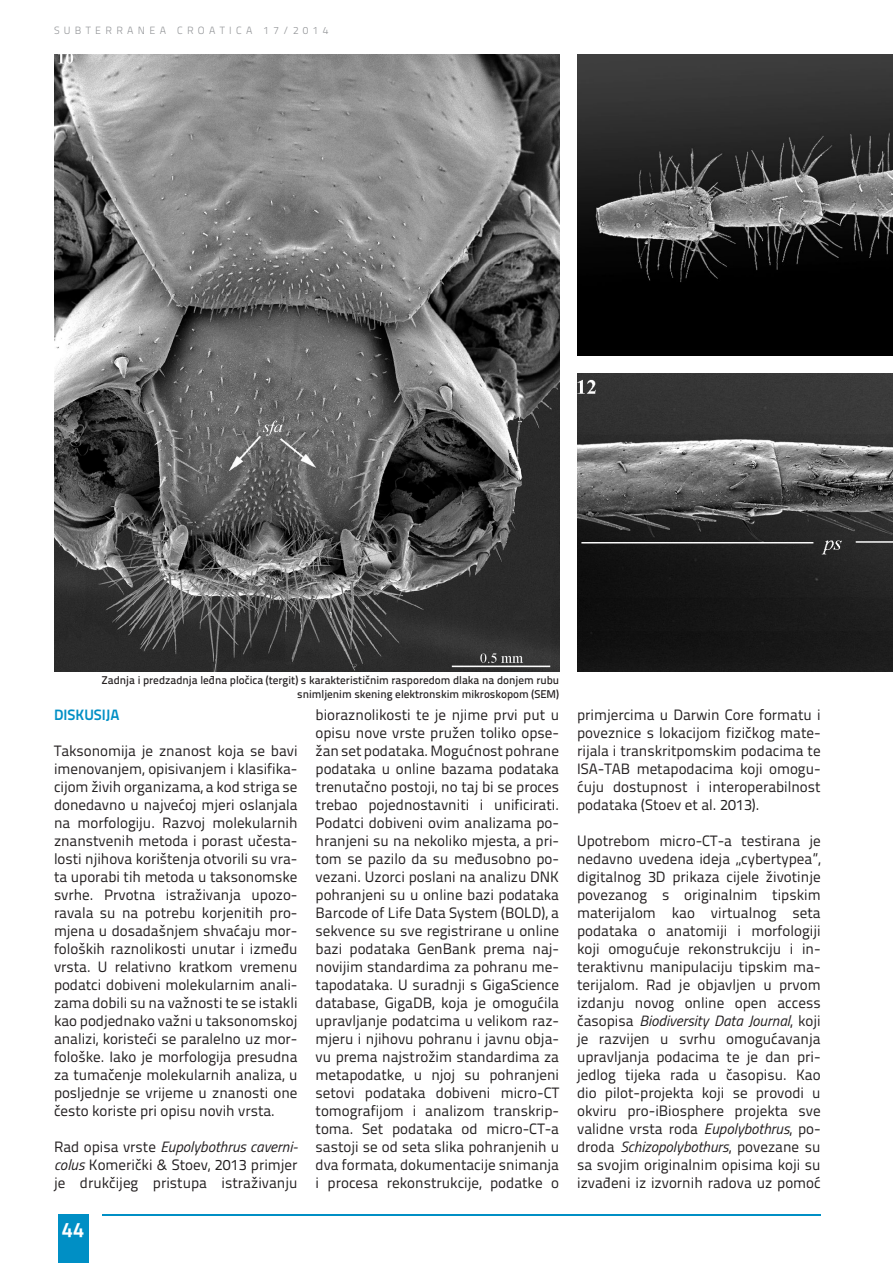
<style>
.page{position:relative;width:893px;height:1263px;background:#fff}
.page>*{position:absolute;margin:0;border:0;box-sizing:border-box;transform-origin:0 0}
.t1{font:21px "Titillium Maps 29 L 800 wt";color:#fff}
.t2{font:15px/18px "Titillium Text 22 L 400 wt";color:#231f20;text-align:justify}
.t3{font:italic 15px "Titillium";color:#231f20}
.t4{font:15px "Titillium Text 22 L 800 wt";color:#008fc5}
.t5{font:11.25px/13.5px "Titillium Text 22 L 600 wt";color:#231f20;text-align:right}
.t6{font:10.5px "Titillium Text 22 L 250 wt";letter-spacing:.41em;color:#939598}
.s1{font-family:"Titillium Text 22 L 400 wt";font-style:normal}
.s2{font-family:"Titillium";font-style:italic}
</style>
<div class="page">
<div style="left:58px;top:1214px;width:30px;height:49px;background:#008fc5"></div>
<hr style="left:102px;top:1214px;width:719px;height:1px;background:#008fc5">
<img style="left:577px;top:373px;width:316px;height:298px">
<img style="left:577px;top:54px;width:316px;height:301px">
<img style="left:54px;top:54px;width:505px;height:617px">
<p class="t6" style="left:54px;top:23px;width:276px">SUBTERRANEA CROATICA 17/2014</p>
<p class="t5" style="left:102px;top:673px;width:459px">Zadnja i predzadnja leđna pločica (tergit) s karakterističnim rasporedom dlaka na donjem rubu snimljenim skening elektronskim mikroskopom (SEM)</p>
<p class="t4" style="left:54px;top:703px;width:67px">DISKUSIJA</p>
<p class="t2" style="left:54px;top:741px;width:245px">Taksonomija je znanost koja se bavi imenovanjem, opisivanjem i klasifika&shy;cijom živih organizama, a kod striga se donedavno u najvećoj mjeri oslanjala na morfologiju. Razvoj molekularnih znanstvenih metoda i porast učesta&shy;losti njihova korištenja otvorili su vra&shy;ta uporabi tih metoda u taksonomske svrhe. Prvotna istraživanja upozo&shy;ravala su na potrebu korjenitih pro&shy;mjena u dosadašnjem shvaćaju mor&shy;foloških raznolikosti unutar i između vrsta. U relativno kratkom vremenu podatci dobiveni molekularnim anali&shy;zama dobili su na važnosti te se istakli kao podjednako važni u taksonomskoj analizi, koristeći se paralelno uz mor&shy;fološke. Iako je morfologija presudna za tumačenje molekularnih analiza, u posljednje se vrijeme u znanosti one često koriste pri opisu novih vrsta.</p>
<p class="t3" style="left:54px;top:1136px;width:245px"><span class="s1">Rad opisa vrste</span> Eupolybothrus caverni-</p>
<p class="t2" style="left:54px;top:1155px;width:245px"><span class="s2">colus</span> Komerički &amp; Stoev, 2013 primjer je drukčijeg pristupa istraživanju</p>
<h1 class="t1" style="left:62px;top:1213px;width:24px">44</h1>
<p class="t2" style="left:316px;top:705px;width:245px">bioraznolikosti te je njime prvi put u opisu nove vrste pružen toliko opse&shy;žan set podataka. Mogućnost pohrane podataka u online bazama podataka trenutačno postoji, no taj bi se proces trebao pojednostavniti i unificirati.<br>Podatci dobiveni ovim analizama po&shy;hranjeni su na nekoliko mjesta, a pri&shy;tom se pazilo da su međusobno po&shy;vezani. Uzorci poslani na analizu DNK pohranjeni su u online bazi podataka Barcode of Life Data System (BOLD), a sekvence su sve registrirane u online bazi podataka GenBank prema naj&shy;novijim standardima za pohranu me&shy;tapodataka. U suradnji s GigaScience database, GigaDB, koja je omogućila upravljanje podatcima u velikom raz&shy;mjeru i njihovu pohranu i javnu obja&shy;vu prema najstrožim standardima za metapodatke, u njoj su pohranjeni setovi podataka dobiveni micro-CT tomografijom i analizom transkrip&shy;toma. Set podataka od micro-CT-a sastoji se od seta slika pohranjenih u dva formata, dokumentacije snimanja i procesa rekonstrukcije, podatke o</p>
<p class="t2" style="left:577px;top:705px;width:245px">primjercima u Darwin Core formatu i poveznice s lokacijom fizičkog mate&shy;rijala i transkritpomskim podacima te ISA-TAB metapodacima koji omogu&shy;ćuju dostupnost i interoperabilnost podataka (Stoev et al. 2013).</p>
<p class="t2" style="left:577px;top:831px;width:245px">Upotrebom micro-CT-a testirana je nedavno uvedena ideja „cybertypea”, digitalnog 3D prikaza cijele životinje povezanog s originalnim tipskim materijalom kao virtualnog seta podataka o anatomiji i morfologiji koji omogućuje rekonstrukciju i in&shy;teraktivnu manipulaciju tipskim ma&shy;terijalom. Rad je objavljen u prvom izdanju novog online open access</p>
<p class="t3" style="left:577px;top:1010px;width:245px"><span class="s1">časopisa</span> Biodiversity Data Journal<span class="s1">, koji</span></p>
<p class="t2" style="left:577px;top:1029px;width:245px">je razvijen u svrhu omogućavanja upravljanja podacima te je dan pri&shy;jedlog tijeka rada u časopisu. Kao dio pilot-projekta koji se provodi u okviru pro-iBiosphere projekta sve validne vrsta roda <span class="s2">Eupolybothrus</span>, po-</p>
<p class="t3" style="left:577px;top:1136px;width:245px"><span class="s1">droda</span> Schizopolybothurs<span class="s1">, povezane su</span></p>
<p class="t2" style="left:577px;top:1155px;width:245px">sa svojim originalnim opisima koji su izvađeni iz izvornih radova uz pomoć</p>
</div>
